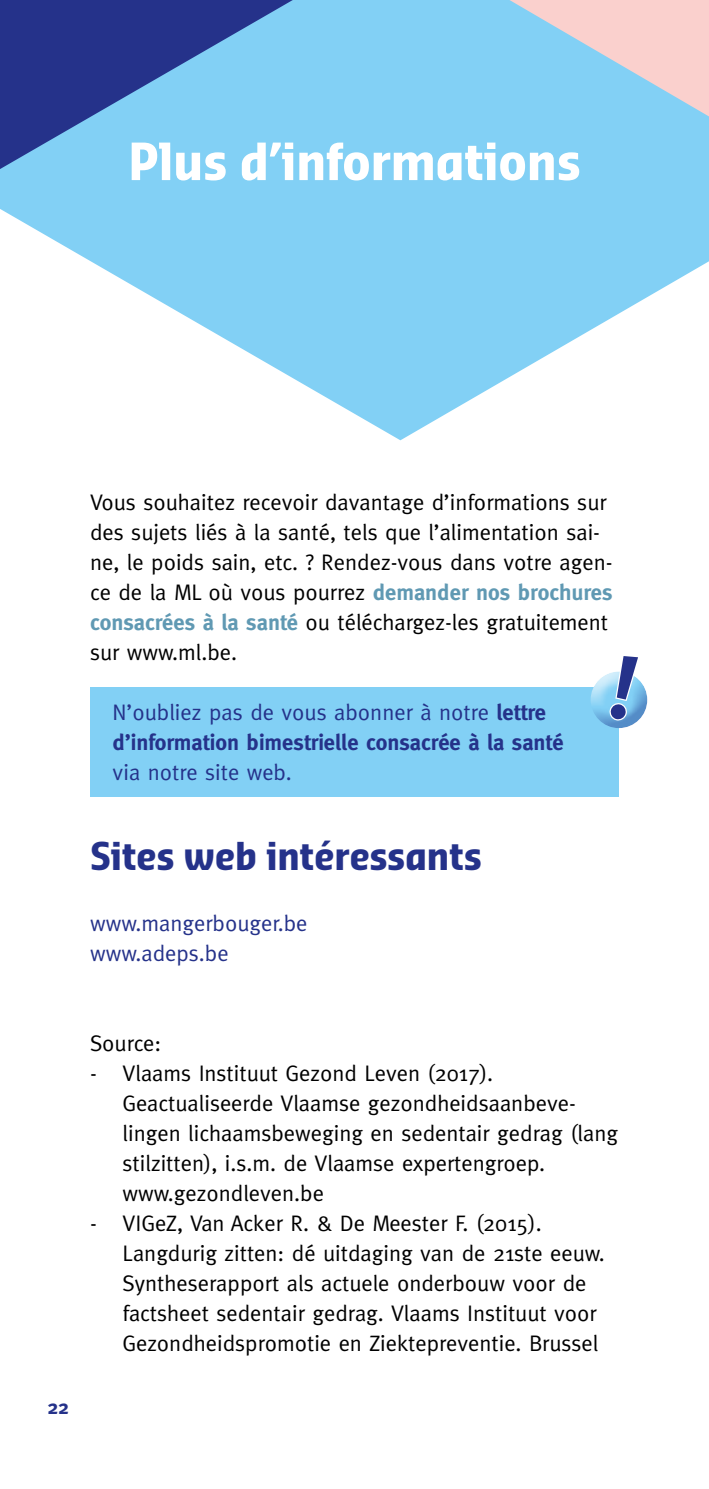
<style>
.page{position:relative;width:709px;height:1489px;background:#fff}
.page>*{position:absolute;margin:0;border:0;box-sizing:border-box;transform-origin:0 0}
.t1{font:700 50px "Sansa Con Pro";color:#fff}
.t2{font:700 37.5px "Sansa Con Pro";color:#25328a}
.t3{font:22.5px/30px "Meta";color:#000}
.t4{font:22.5px/30px "Meta";color:#25328a}
.t5{font:700 22.5px "Meta";color:#25328a}
.t6{font:700 20px "Meta";color:#25328a}
.s1{font-weight:700;color:#6099b3}
.s2{font-weight:700}
</style>
<div class="page">
<svg style="left:0;top:189px;width:709px;height:251px;fill:#82d0f5"></svg>
<svg style="left:0;top:0;width:399px;height:189px;background:#639bd1"></svg>
<svg style="left:399px;top:0;width:310px;height:225px;background:#96d0ee"></svg>
<div style="left:90px;top:687px;width:529px;height:110px;background:#82d0f5"></div>
<div style="left:587px;top:678px;width:60px;height:51px;background:#25328a;opacity:.41"></div>
<svg style="left:607px;top:671px;width:34px;height:52px"></svg>
<h1 class="t1" style="left:128px;top:127px;width:454px">Plus d’informations</h1>
<p class="t3" style="left:90px;top:487px;width:524px">Vous souhaitez recevoir davantage d’informations sur des sujets liés à la santé, tels que l’alimentation sai&shy;ne, le poids sain, etc. ? Rendez-vous dans votre agen&shy;ce de la ML où vous pourrez <span class="s1">demander nos brochures consacrées à la santé</span> ou téléchargez-les gratuitement sur www.ml.be.</p>
<p class="t4" style="left:112px;top:697px;width:435px">N’oubliez pas de vous abonner à notre <span class="s2">lettre</span></p>
<p class="t5" style="left:112px;top:729px;width:452px">d’information bimestrielle consacrée à la santé</p>
<p class="t4" style="left:112px;top:757px;width:181px">via notre site web.</p>
<h2 class="t2" style="left:90px;top:830px;width:393px">Sites web intéressants</h2>
<p class="t4" style="left:90px;top:907px;width:219px">www.mangerbouger.be www.adeps.be</p>
<p class="t6" style="left:47px;top:1395px;width:23px">22</p>
<p class="t3" style="left:90px;top:1027px;width:73px">Source:</p>
<p class="t3" style="left:122px;top:1057px;width:497px;text-indent:-32px">- Vlaams Instituut Gezond Leven (2017).<br>Geactualiseerde Vlaamse gezondheidsaanbeve&shy;lingen lichaamsbeweging en sedentair gedrag (lang stilzitten), i.s.m. de Vlaamse expertengroep. www.gezondleven.be</p>
<p class="t3" style="left:122px;top:1207px;width:483px;text-indent:-32px">- VIGeZ, Van Acker R. &amp; De Meester F. (2015).<br>Langdurig zitten: dé uitdaging van de 21ste eeuw.<br>Syntheserapport als actuele onderbouw voor de factsheet sedentair gedrag. Vlaams Instituut voor Gezondheidspromotie en Ziektepreventie. Brussel</p>
</div>
